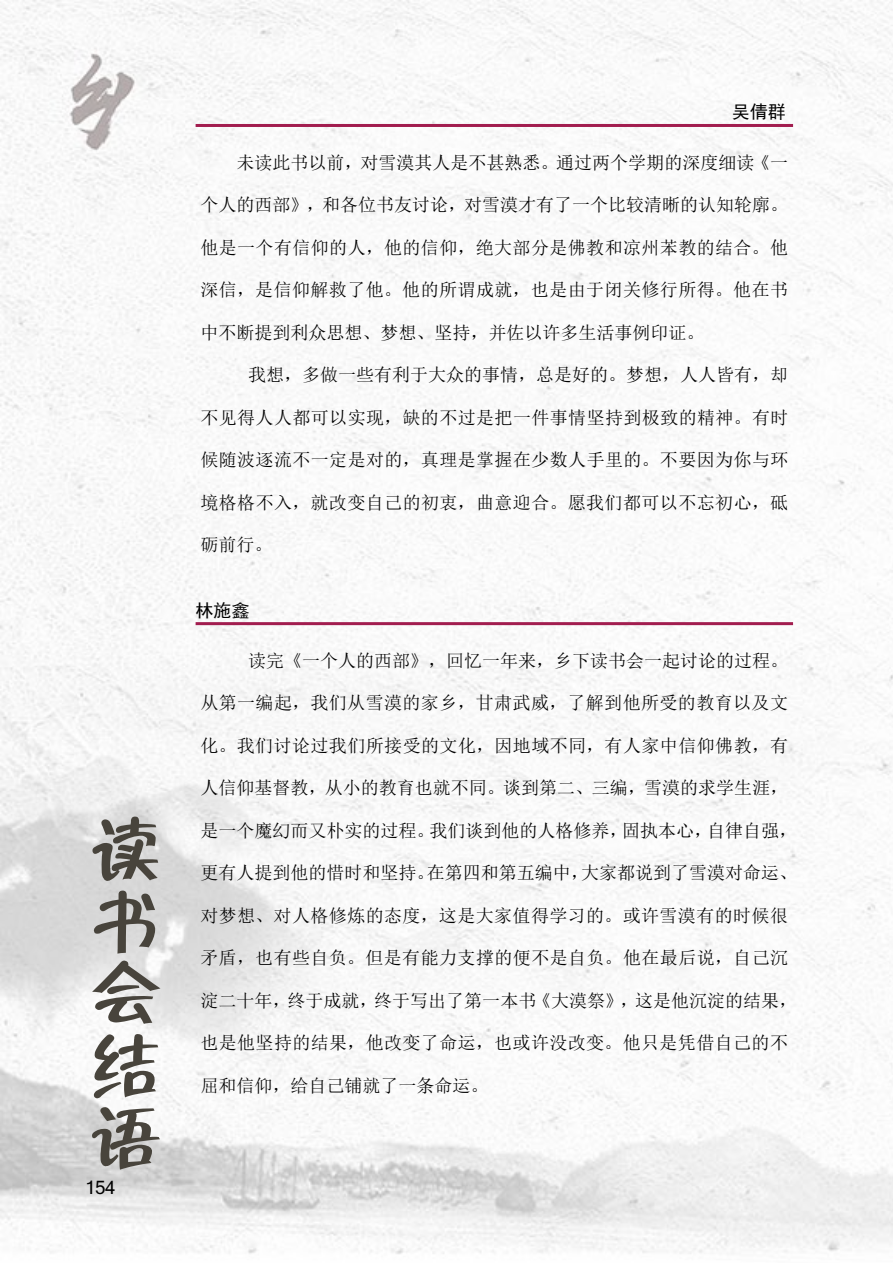
<style>
.page{position:relative;width:893px;height:1263px;background:#fff}
.page>*{position:absolute;margin:0;border:0;box-sizing:border-box;transform-origin:0 0}
.t1{font:72px/71.7px "FZZBHJW GB1 0";color:#48443c;text-align:justify}
.t2{font:18px "Sim Sun";letter-spacing:.025em;color:#000}
.t3{font:18px "Sim Sun";color:#000}
.t4{font:18px "Sim Hei";color:#000}
.t5{font:18px "Kartika";color:#000}
</style>
<div class="page">
<img style="left:0;top:0;width:893px;height:1254px">
<hr style="left:196px;top:124px;width:597px;height:3px;background:#a21d4f">
<hr style="left:196px;top:622px;width:597px;height:3px;background:#a21d4f">
<h1 class="t1" style="left:90px;top:817px;width:72px">读书会结语</h1>
<p class="t5" style="left:85px;top:1176px;width:32px">154</p>
<p class="t4" style="left:732px;top:102px;width:55px">吴倩群</p>
<p class="t3" style="left:236px;top:153px;width:553px">未读此书以前，对雪漠其人是不甚熟悉。通过两个学期的深度细读《一</p>
<p class="t3" style="left:200px;top:196px;width:589px">个人的西部》，和各位书友讨论，对雪漠才有了一个比较清晰的认知轮廓。</p>
<p class="t2" style="left:200px;top:238px;width:589px">他是一个有信仰的人，他的信仰，绝大部分是佛教和凉州苯教的结合。他</p>
<p class="t2" style="left:200px;top:281px;width:589px">深信，是信仰解救了他。他的所谓成就，也是由于闭关修行所得。他在书</p>
<p class="t3" style="left:200px;top:323px;width:505px">中不断提到利众思想、梦想、坚持，并佐以许多生活事例印证。</p>
<p class="t3" style="left:248px;top:366px;width:541px">我想，多做一些有利于大众的事情，总是好的。梦想，人人皆有，却</p>
<p class="t2" style="left:200px;top:408px;width:590px">不见得人人都可以实现，缺的不过是把一件事情坚持到极致的精神。有时</p>
<p class="t2" style="left:200px;top:451px;width:590px">候随波逐流不一定是对的，真理是掌握在少数人手里的。不要因为你与环</p>
<p class="t2" style="left:200px;top:493px;width:589px">境格格不入，就改变自己的初衷，曲意迎合。愿我们都可以不忘初心，砥</p>
<p class="t2" style="left:200px;top:536px;width:73px">砺前行。</p>
<p class="t4" style="left:196px;top:602px;width:55px">林施鑫</p>
<p class="t3" style="left:248px;top:651px;width:541px">读完《一个人的西部》，回忆一年来，乡下读书会一起讨论的过程。</p>
<p class="t2" style="left:200px;top:694px;width:589px">从第一编起，我们从雪漠的家乡，甘肃武威，了解到他所受的教育以及文</p>
<p class="t2" style="left:200px;top:736px;width:589px">化。我们讨论过我们所接受的文化，因地域不同，有人家中信仰佛教，有</p>
<p class="t3" style="left:200px;top:779px;width:589px">人信仰基督教，从小的教育也就不同。谈到第二、三编，雪漠的求学生涯，</p>
<p class="t3" style="left:200px;top:821px;width:598px">是一个魔幻而又朴实的过程。我们谈到他的人格修养，固执本心，自律自强，</p>
<p class="t3" style="left:200px;top:864px;width:598px">更有人提到他的惜时和坚持。在第四和第五编中，大家都说到了雪漠对命运、</p>
<p class="t2" style="left:200px;top:906px;width:589px">对梦想、对人格修炼的态度，这是大家值得学习的。或许雪漠有的时候很</p>
<p class="t2" style="left:200px;top:949px;width:589px">矛盾，也有些自负。但是有能力支撑的便不是自负。他在最后说，自己沉</p>
<p class="t3" style="left:200px;top:991px;width:598px">淀二十年，终于成就，终于写出了第一本书《大漠祭》，这是他沉淀的结果，</p>
<p class="t2" style="left:200px;top:1034px;width:589px">也是他坚持的结果，他改变了命运，也或许没改变。他只是凭借自己的不</p>
<p class="t3" style="left:200px;top:1076px;width:289px">屈和信仰，给自己铺就了一条命运。</p>
</div>
